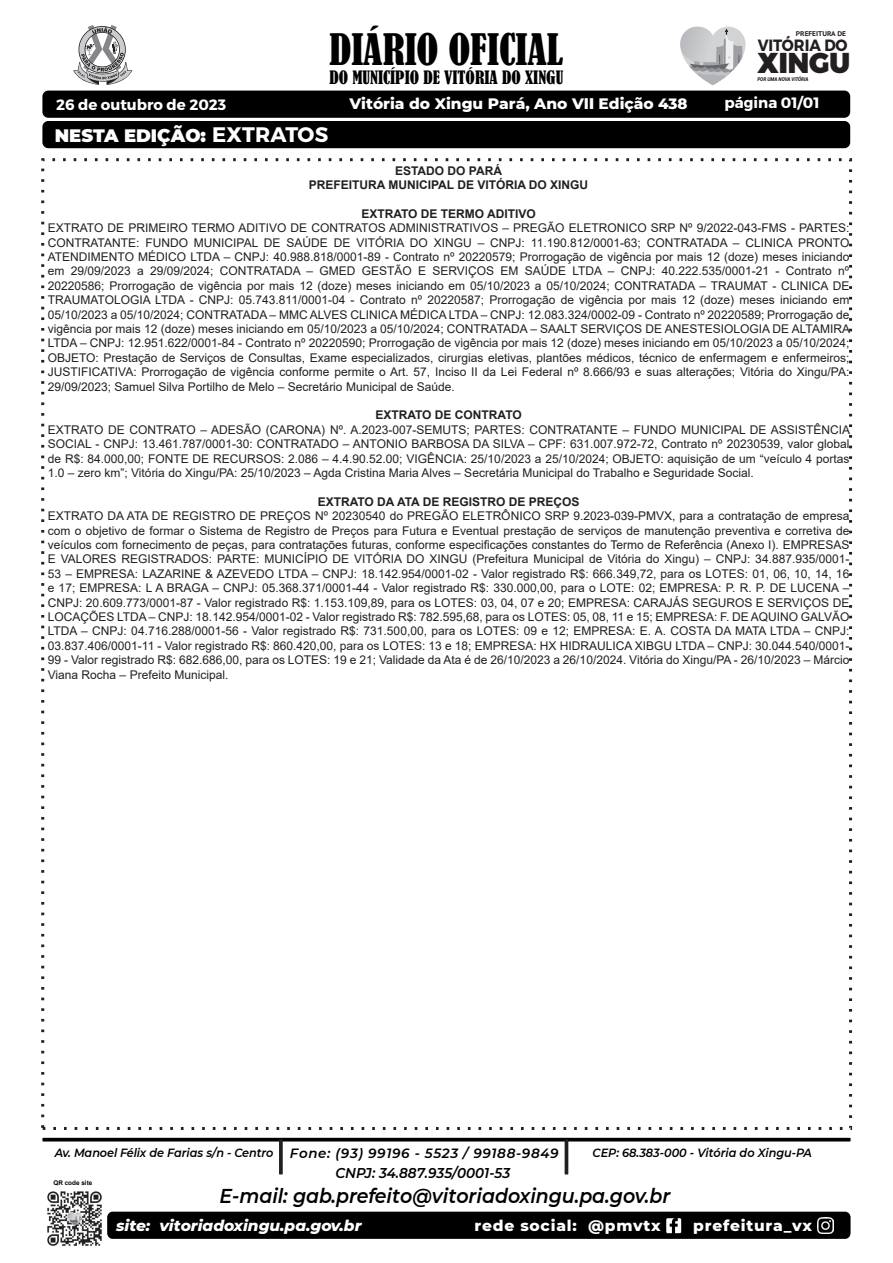
<style>
.page{position:relative;width:893px;height:1263px;background:#fff}
.page>*{position:absolute;margin:0;border:0;box-sizing:border-box;transform-origin:0 0}
.t1{font:condensed 40.65px "Bernard";color:#000}
.t2{font:900 28.65px "Montserrat";color:#231f20;scale:.95 1}
.t3{font:700 21px "Montserrat";letter-spacing:.01em;color:#fff}
.t4{font:italic 600 20.1px "Montserrat";color:#000;scale:.95 1}
.t5{font:900 18px "Montserrat";color:#fff}
.t6{font:condensed 17.25px "Bernard";color:#000}
.t7{font:700 16.35px "Montserrat";color:#231f20;scale:.91 1}
.t8{font:800 15.45px "Montserrat";color:#fff}
.t9{font:800 15.45px "Montserrat";letter-spacing:.05em;color:#fff}
.t10{font:italic 800 15.45px "Montserrat";color:#fff}
.t11{font:700 15px "Montserrat";color:#fff}
.t12{font:italic 600 14.25px "Montserrat";color:#000;scale:.95 1}
.t13{font:12px/14.4px "Arial";color:#231f20;text-align:justify}
.t14{font:700 12px/14.4px "Arial";color:#231f20;text-align:center}
.t15{font:italic 600 11.85px "Montserrat";color:#000;scale:.95 1}
.t16{font:700 6.75px "PT Sans";color:#231f20;scale:1.09 1}
.t17{font:700 6.45px "Arial";color:#000}
.t18{font:italic 900 5.25px "Roboto";color:#231f20;scale:.87 1}
.s1{font-size:15px}
.s2{font-size:13.35px}
</style>
<div class="page">
<div style="left:107px;top:1212px;width:743px;height:27px;background:#000;border-radius:6px"></div>
<hr style="left:42px;top:1138px;width:808px;height:3px;background:#000">
<svg style="left:680px;top:27px;width:65px;height:58px"></svg>
<img style="left:47px;top:1191px;width:55px;height:55px">
<div style="left:42px;top:121px;width:808px;height:27px;background:#000;border-radius:6px"></div>
<div style="left:42px;top:91px;width:808px;height:27px;background:#000;border-radius:6px"></div>
<svg style="left:73px;top:25px;width:59px;height:60px"></svg>
<svg style="left:279px;top:1139px;width:4px;height:35px"></svg>
<hr style="left:565px;top:1139px;width:3px;height:35px;background:#231f20">
<img style="left:818px;top:1218px;width:16px;height:15px">
<svg style="left:666px;top:1218px;width:15px;height:15px"></svg>
<h1 class="t1" style="left:329px;top:26px;width:236px">DIÁRIO OFICIAL</h1>
<h3 class="t6" style="left:330px;top:67px;width:235px">DO MUNICÍPIO DE VITÓRIA DO XINGU</h3>
<p class="t16" style="left:796px;top:29px;width:47px">PREFEITURA DE</p>
<h3 class="t7" style="left:758px;top:35px;width:100px">VITÓRIA DO</h3>
<p class="t18" style="left:757px;top:75px;width:60px">POR UMA NOVA VITÓRIA</p>
<h2 class="t2" style="left:758px;top:45px;width:99px">XINGU</h2>
<p class="t11" style="left:56px;top:95px;width:172px">26 de outubro de 2023</p>
<p class="t11" style="left:725px;top:93px;width:96px">página 01/01</p>
<p class="t8" style="left:349px;top:93px;width:340px">Vitória do Xingu Pará, Ano VII Edição <span class="s1">438</span></p>
<h3 class="t5" style="left:55px;top:122px;width:153px">NESTA EDIÇÃO:</h3>
<h3 class="t3" style="left:212px;top:122px;width:118px">EXTRATOS</h3>
<p class="t14" style="left:309px;top:163px;width:281px">ESTADO DO PARÁ<br>PREFEITURA MUNICIPAL DE VITÓRIA DO XINGU</p>
<p class="t14" style="left:361px;top:206px;width:176px">EXTRATO DE TERMO ADITIVO</p>
<p class="t13" style="left:48px;top:221px;width:804px">EXTRATO DE PRIMEIRO TERMO ADITIVO DE CONTRATOS ADMINISTRATIVOS – PREGÃO ELETRONICO SRP Nº 9/2022-043-FMS - PARTES:<br>CONTRATANTE: FUNDO MUNICIPAL DE SAÚDE DE VITÓRIA DO XINGU – CNPJ: 11.190.812/0001-63; CONTRATADA – CLINICA PRONTO ATENDIMENTO MÉDICO LTDA – CNPJ: 40.988.818/0001-89 - Contrato nº 20220579; Prorrogação de vigência por mais 12 (doze) meses iniciando em 29/09/2023 a 29/09/2024; CONTRATADA – GMED GESTÃO E SERVIÇOS EM SAÚDE LTDA – CNPJ: 40.222.535/0001-21 - Contrato nº 20220586; Prorrogação de vigência por mais 12 (doze) meses iniciando em 05/10/2023 a 05/10/2024; CONTRATADA – TRAUMAT - CLINICA DE TRAUMATOLOGIA LTDA - CNPJ: 05.743.811/0001-04 - Contrato nº 20220587; Prorrogação de vigência por mais 12 (doze) meses iniciando em 05/10/2023 a 05/10/2024; CONTRATADA – MMC ALVES CLINICA MÉDICA LTDA – CNPJ: 12.083.324/0002-09 - Contrato nº 20220589; Prorrogação de vigência por mais 12 (doze) meses iniciando em 05/10/2023 a 05/10/2024; CONTRATADA – SAALT SERVIÇOS DE ANESTESIOLOGIA DE ALTAMIRA LTDA – CNPJ: 12.951.622/0001-84 - Contrato nº 20220590; Prorrogação de vigência por mais 12 (doze) meses iniciando em 05/10/2023 a 05/10/2024; OBJETO: Prestação de Serviços de Consultas, Exame especializados, cirurgias eletivas, plantões médicos, técnico de enfermagem e enfermeiros; JUSTIFICATIVA: Prorrogação de vigência conforme permite o Art. 57, Inciso II da Lei Federal nº 8.666/93 e suas alterações; Vitória do Xingu/PA:<br>29/09/2023; Samuel Silva Portilho de Melo – Secretário Municipal de Saúde.</p>
<p class="t14" style="left:375px;top:408px;width:148px">EXTRATO DE CONTRATO</p>
<p class="t13" style="left:48px;top:422px;width:804px">EXTRATO DE CONTRATO – ADESÃO (CARONA) Nº. A.2023-007-SEMUTS; PARTES: CONTRATANTE – FUNDO MUNICIPAL DE ASSISTÊNCIA SOCIAL - CNPJ: 13.461.787/0001-30: CONTRATADO – ANTONIO BARBOSA DA SILVA – CPF: 631.007.972-72, Contrato nº 20230539, valor global de R$: 84.000,00; FONTE DE RECURSOS: 2.086 – 4.4.90.52.00; VIGÊNCIA: 25/10/2023 a 25/10/2024; OBJETO: aquisição de um “veículo 4 portas 1.0 – zero km”; Vitória do Xingu/PA: 25/10/2023 – Agda Cristina Maria Alves – Secretária Municipal do Trabalho e Seguridade Social.</p>
<p class="t14" style="left:318px;top:494px;width:263px">EXTRATO DA ATA DE REGISTRO DE PREÇOS</p>
<p class="t13" style="left:48px;top:509px;width:803px">EXTRATO DA ATA DE REGISTRO DE PREÇOS Nº 20230540 do PREGÃO ELETRÔNICO SRP 9.2023-039-PMVX, para a contratação de empresa com o objetivo de formar o Sistema de Registro de Preços para Futura e Eventual prestação de serviços de manutenção preventiva e corretiva de veículos com fornecimento de peças, para contratações futuras, conforme especificações constantes do Termo de Referência (Anexo I). EMPRESAS E VALORES REGISTRADOS: PARTE: MUNICÍPIO DE VITÓRIA DO XINGU (Prefeitura Municipal de Vitória do Xingu) – CNPJ: 34.887.935/0001- 53 – EMPRESA: LAZARINE &amp; AZEVEDO LTDA – CNPJ: 18.142.954/0001-02 - Valor registrado R$: 666.349,72, para os LOTES: 01, 06, 10, 14, 16 e 17; EMPRESA: L A BRAGA – CNPJ: 05.368.371/0001-44 - Valor registrado R$: 330.000,00, para o LOTE: 02; EMPRESA: P. R. P. DE LUCENA – CNPJ: 20.609.773/0001-87 - Valor registrado R$: 1.153.109,89, para os LOTES: 03, 04, 07 e 20; EMPRESA: CARAJÁS SEGUROS E SERVIÇOS DE LOCAÇÕES LTDA – CNPJ: 18.142.954/0001-02 - Valor registrado R$: 782.595,68, para os LOTES: 05, 08, 11 e 15; EMPRESA: F. DE AQUINO GALVÃO LTDA – CNPJ: 04.716.288/0001-56 - Valor registrado R$: 731.500,00, para os LOTES: 09 e 12; EMPRESA: E. A. COSTA DA MATA LTDA – CNPJ:<br>03.837.406/0001-11 - Valor registrado R$: 860.420,00, para os LOTES: 13 e 18; EMPRESA: HX HIDRAULICA XIBGU LTDA – CNPJ: 30.044.540/0001- 99 - Valor registrado R$: 682.686,00, para os LOTES: 19 e 21; Validade da Ata é de 26/10/2023 a 26/10/2024. Vitória do Xingu/PA - 26/10/2023 – Márcio Viana Rocha – Prefeito Municipal.</p>
<p class="t15" style="left:55px;top:1144px;width:532px">Av. Manoel Félix de Farias s/n - Centro <span class="s2">Fone: (93) 99196 - 5523 / 99188-9849</span></p>
<p class="t15" style="left:592px;top:1144px;width:232px">CEP: 68.383-000 - Vitória do Xingu-PA</p>
<p class="t12" style="left:335px;top:1163px;width:185px">CNPJ: 34.887.935/0001-53</p>
<h3 class="t4" style="left:220px;top:1182px;width:476px">E-mail: gab.prefeito@vitoriadoxingu.pa.gov.br</h3>
<p class="t10" style="left:116px;top:1214px;width:247px">site: vitoriadoxingu.pa.gov.br</p>
<p class="t9" style="left:474px;top:1214px;width:188px">rede social: @pmvtx</p>
<p class="t9" style="left:693px;top:1214px;width:120px">prefeitura_vx</p>
<p class="t17" style="left:53px;top:1178px;width:40px">QR code site</p>
</div>
